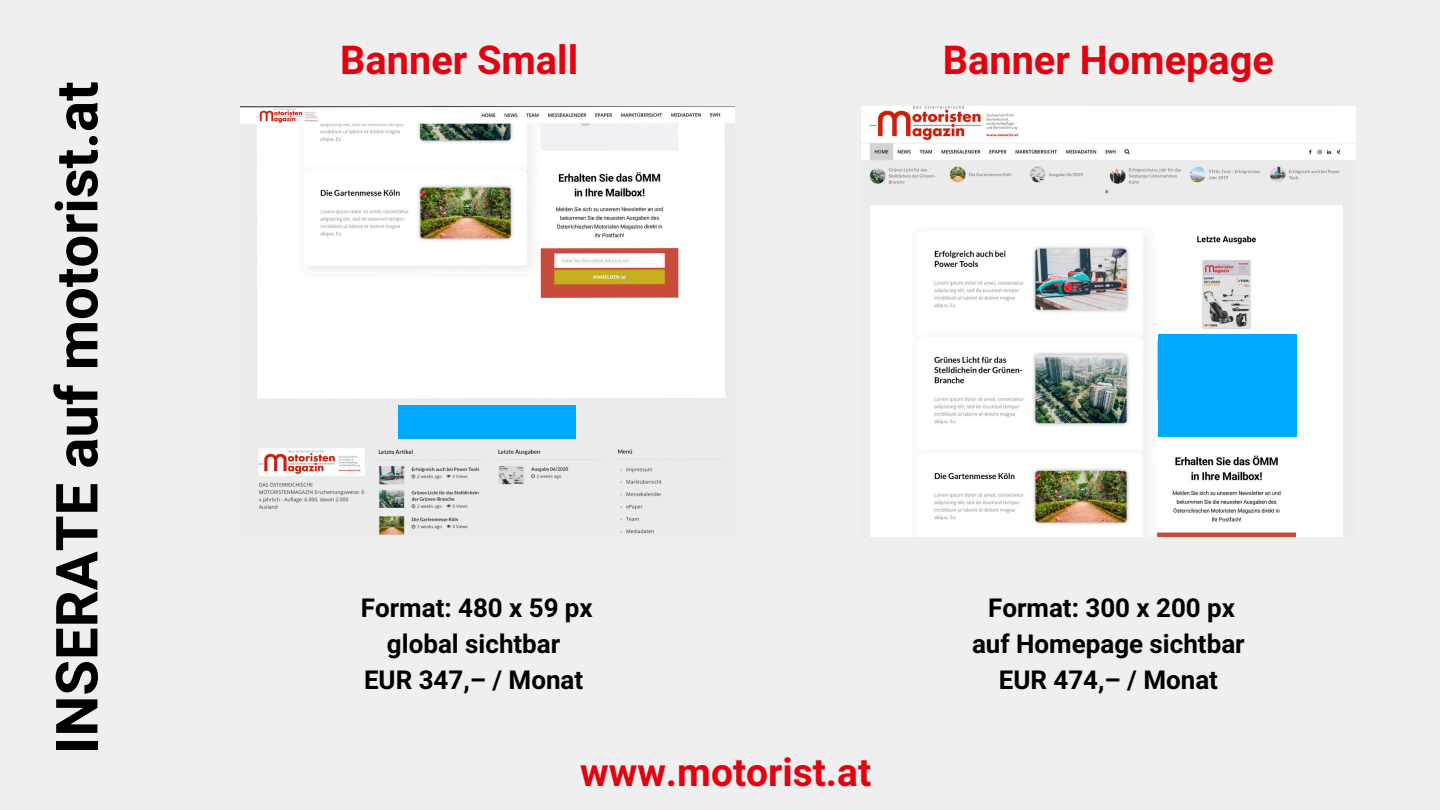
<style>
.page{position:relative;width:1440px;height:810px;background:#efefef}
.page>*{position:absolute;margin:0;border:0;box-sizing:border-box;transform-origin:0 0}
.t1{font:700 58px "Araboto";color:#000}
.t2{font:700 39.8px "Araboto";color:#e3020f}
.t3{font:700 39px "Araboto";color:#e3020f}
.t4{font:700 26px "Araboto";color:#000}
</style>
<div class="page">
<img style="left:240px;top:107px;width:494px;height:428px">
<div style="left:398px;top:405px;width:178px;height:34px;background:#00abff"></div>
<img style="left:861px;top:107px;width:494px;height:430px">
<div style="left:1159px;top:334px;width:138px;height:103px;background:#00abff"></div>
<div style="left:1090px;top:107px;width:244px;height:33px;background:#fefdfd"></div>
<p class="t1" style="left:43px;top:753px;width:674px;rotate:-90deg">INSERATE auf motorist.at</p>
<p class="t2" style="left:340px;top:37px;width:240px">Banner Small</p>
<p class="t2" style="left:943px;top:37px;width:333px">Banner Homepage</p>
<p class="t4" style="left:361px;top:593px;width:233px">Format: 480 x 59 px</p>
<p class="t4" style="left:387px;top:629px;width:175px">global sichtbar</p>
<p class="t4" style="left:364px;top:665px;width:221px">EUR 347,– / Monat</p>
<h2 class="t3" style="left:580px;top:750px;width:293px">www.motorist.at</h2>
<p class="t4" style="left:988px;top:593px;width:248px">Format: 300 x 200 px</p>
<p class="t4" style="left:972px;top:629px;width:274px">auf Homepage sichtbar</p>
<h2 class="t4" style="left:999px;top:665px;width:221px">EUR 474,– / Monat</h2>
</div>
